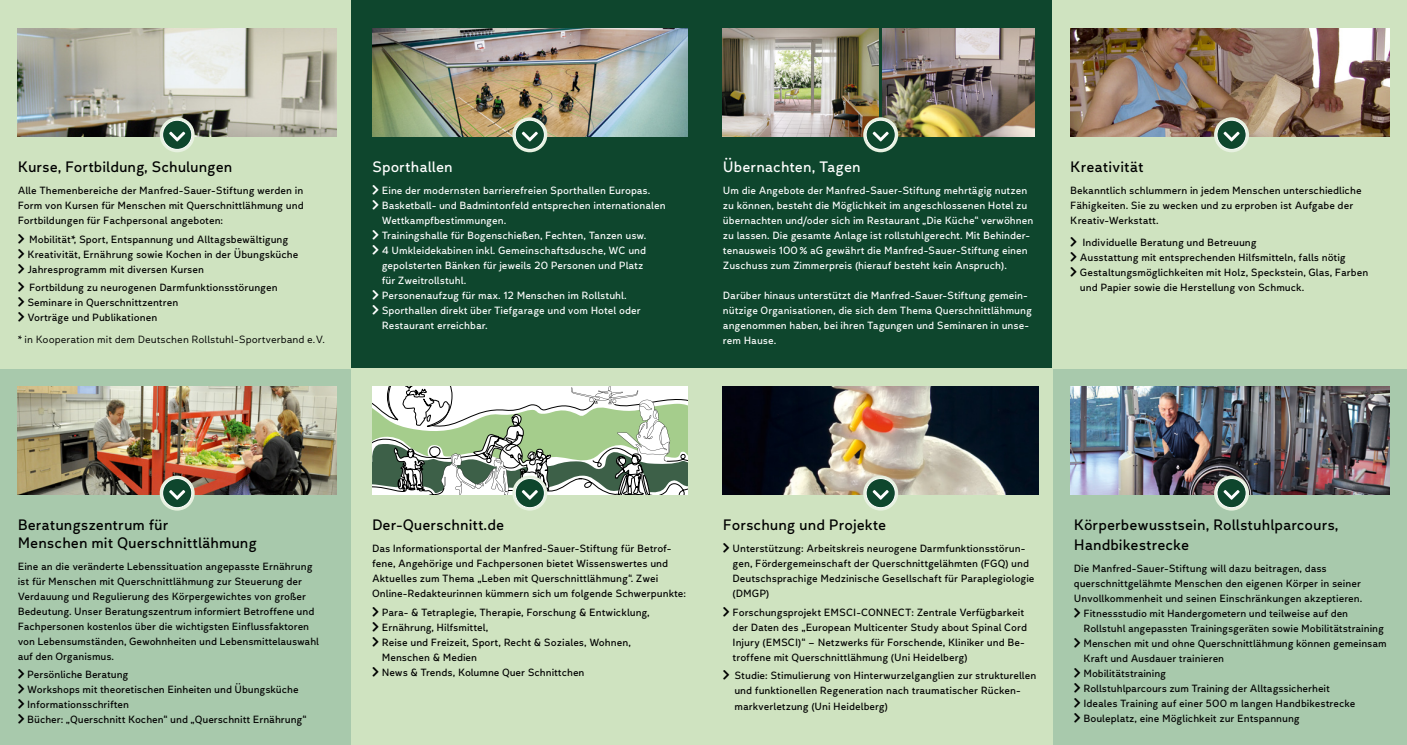
<style>
.page{position:relative;width:1407px;height:745px;background:#fff}
.page>*{position:absolute;margin:0;border:0;box-sizing:border-box;transform-origin:0 0}
.t1{font:16.25px/17.5px "Leto Text Sans";color:#000}
.t2{font:16.25px "Leto Text Sans";color:#fff}
.t3{font:11.25px/15px "Leto Text Sans";color:#000}
.t4{font:11.25px/15px "Leto Text Sans";color:#fff}
.t5{font:300 11.25px "Leto Text Sans";color:#000}
</style>
<div class="page">
<div style="left:0;top:369px;width:351px;height:375px;background:#a8c9ac"></div>
<div style="left:351px;top:0;width:701px;height:369px;background:#0e462d"></div>
<div style="left:1052px;top:369px;width:355px;height:375px;background:#a8c9ac"></div>
<div style="left:0;top:0;width:351px;height:369px;background:#cfe3c0"></div>
<div style="left:1052px;top:0;width:355px;height:369px;background:#cfe3c0"></div>
<div style="left:705px;top:369px;width:347px;height:375px;background:#cfe3c0"></div>
<div style="left:351px;top:369px;width:354px;height:375px;background:#cfe3c0"></div>
<img style="left:723px;top:386px;width:315px;height:108px">
<img style="left:1070px;top:386px;width:319px;height:108px">
<img style="left:18px;top:386px;width:319px;height:108px">
<img style="left:1070px;top:28px;width:319px;height:108px">
<img style="left:723px;top:28px;width:156px;height:108px">
<img style="left:882px;top:28px;width:153px;height:108px">
<img style="left:372px;top:28px;width:315px;height:108px">
<img style="left:18px;top:28px;width:319px;height:108px">
<svg style="left:160px;top:475px;width:35px;height:35px"></svg>
<div style="left:163px;top:478px;width:29px;height:29px;background:#0e462d;border-radius:50%"></div>
<div style="left:162px;top:477px;width:30px;height:31px;border:1px solid #fff;border-radius:50%"></div>
<svg style="left:169px;top:490px;width:16px;height:9px"></svg>
<svg style="left:160px;top:117px;width:35px;height:35px"></svg>
<div style="left:163px;top:120px;width:29px;height:29px;background:#0e462d;border-radius:50%"></div>
<div style="left:162px;top:120px;width:30px;height:30px;border:1px solid #fff;border-radius:50%"></div>
<svg style="left:169px;top:131px;width:16px;height:10px"></svg>
<svg style="left:512px;top:475px;width:35px;height:35px"></svg>
<div style="left:515px;top:478px;width:29px;height:29px;background:#0e462d;border-radius:50%"></div>
<div style="left:515px;top:477px;width:30px;height:31px;border:1px solid #fff;border-radius:50%"></div>
<svg style="left:372px;top:386px;width:315px;height:113px;background:#afc0aa"></svg>
<svg style="left:512px;top:117px;width:35px;height:35px"></svg>
<div style="left:515px;top:120px;width:29px;height:29px;background:#0e462d;border-radius:50%"></div>
<div style="left:515px;top:120px;width:30px;height:30px;border:1px solid #fff;border-radius:50%"></div>
<svg style="left:522px;top:131px;width:16px;height:10px"></svg>
<svg style="left:863px;top:475px;width:35px;height:35px"></svg>
<div style="left:866px;top:478px;width:29px;height:29px;background:#0e462d;border-radius:50%"></div>
<div style="left:865px;top:477px;width:31px;height:31px;border:1px solid #fff;border-radius:50%"></div>
<svg style="left:872px;top:490px;width:17px;height:9px"></svg>
<svg style="left:1214px;top:475px;width:35px;height:35px"></svg>
<div style="left:1217px;top:478px;width:29px;height:29px;background:#0e462d;border-radius:50%"></div>
<div style="left:1216px;top:477px;width:30px;height:31px;border:1px solid #fff;border-radius:50%"></div>
<svg style="left:1223px;top:490px;width:16px;height:9px"></svg>
<svg style="left:1214px;top:117px;width:35px;height:35px"></svg>
<div style="left:1217px;top:120px;width:29px;height:29px;background:#0e462d;border-radius:50%"></div>
<div style="left:1216px;top:120px;width:30px;height:30px;border:1px solid #fff;border-radius:50%"></div>
<svg style="left:1223px;top:131px;width:16px;height:10px"></svg>
<svg style="left:863px;top:117px;width:35px;height:35px"></svg>
<div style="left:866px;top:120px;width:29px;height:29px;background:#0e462d;border-radius:50%"></div>
<div style="left:865px;top:120px;width:31px;height:30px;border:1px solid #fff;border-radius:50%"></div>
<svg style="left:872px;top:131px;width:17px;height:10px"></svg>
<h1 class="t1" style="left:18px;top:158px;width:216px">Kurse, Fortbildung, Schulungen</h1>
<p class="t3" style="left:18px;top:183px;width:288px;text-align:justify">Alle Themenbereiche der Manfred-Sauer-Stiftung werden in Form von Kursen für Menschen mit Querschnittlähmung und Fortbildungen für Fachpersonal angeboten:</p>
<p class="t3" style="left:27px;top:231px;width:273px">Mobilität*, Sport, Entspannung und Alltagsbewältigung<br>Kreativität, Ernährung sowie Kochen in der Übungsküche<br>Jahresprogramm mit diversen Kursen</p>
<p class="t3" style="left:27px;top:280px;width:252px">Fortbildung zu neurogenen Darmfunktionsstörungen<br>Seminare in Querschnittzentren<br>Vorträge und Publikationen</p>
<p class="t5" style="left:18px;top:332px;width:309px">* in Kooperation mit dem Deutschen Rollstuhl-Sportverband e.V.</p>
<h1 class="t2" style="left:372px;top:156px;width:82px">Sporthallen</h1>
<p class="t4" style="left:382px;top:183px;width:285px">Eine der modernsten barrierefreien Sporthallen Europas.<br>Basketball- und Badmintonfeld entsprechen internationalen Wettkampfbestimmungen.<br>Trainingshalle für Bogenschießen, Fechten, Tanzen usw.<br>4 Umkleidekabinen inkl. Gemeinschaftsdusche, WC und gepolsterten Bänken für jeweils 20 Personen und Platz<br>für Zweitrollstuhl.<br>Personenaufzug für max. 12 Menschen im Rollstuhl.<br>Sporthallen direkt über Tiefgarage und vom Hotel oder Restaurant erreichbar.</p>
<h1 class="t2" style="left:723px;top:156px;width:139px">Übernachten, Tagen</h1>
<p class="t4" style="left:723px;top:183px;width:312px">Um die Angebote der Manfred-Sauer-Stiftung mehrtägig nutzen zu können, besteht die Möglichkeit im angeschlossenen Hotel zu übernachten und/oder sich im Restaurant „Die Küche“ verwöhnen zu lassen. Die gesamte Anlage ist rollstuhlgerecht. Mit Behinder&shy;tenausweis 100% aG gewährt die Manfred-Sauer-Stiftung einen Zuschuss zum Zimmerpreis (hierauf besteht kein Anspruch).</p>
<p class="t4" style="left:723px;top:288px;width:310px">Darüber hinaus unterstützt die Manfred-Sauer-Stiftung gemein&shy;nützige Organisationen, die sich dem Thema Querschnittlähmung angenommen haben, bei ihren Tagungen und Seminaren in unse&shy;rem Hause.</p>
<h1 class="t1" style="left:1070px;top:158px;width:75px">Kreativität</h1>
<p class="t3" style="left:1070px;top:183px;width:293px">Bekanntlich schlummern in jedem Menschen unterschiedliche<br>Fähigkeiten. Sie zu wecken und zu erproben ist Aufgabe der<br>Kreativ-Werkstatt.</p>
<p class="t3" style="left:1080px;top:235px;width:290px">Individuelle Beratung und Betreuung<br>Ausstattung mit entsprechenden Hilfsmitteln, falls nötig Gestaltungsmöglichkeiten mit Holz, Speckstein, Glas, Farben und Papier sowie die Herstellung von Schmuck.</p>
<h1 class="t1" style="left:18px;top:516px;width:241px">Beratungszentrum für<br>Menschen mit Querschnittlähmung</h1>
<p class="t3" style="left:18px;top:558px;width:303px">Eine an die veränderte Lebenssituation angepasste Ernährung ist für Menschen mit Querschnittlähmung zur Steuerung der Verdauung und Regulierung des Körpergewichtes von großer Bedeutung. Unser Beratungszentrum informiert Betroffene und Fachpersonen kostenlos über die wichtigsten Einflussfaktoren von Lebensumständen, Gewohnheiten und Lebensmittelauswahl auf den Organismus.</p>
<p class="t3" style="left:27px;top:666px;width:281px">Persönliche Beratung<br>Workshops mit theoretischen Einheiten und Übungsküche Informationsschriften<br>Bücher: „Querschnitt Kochen“ und „Querschnitt Ernährung“</p>
<h1 class="t1" style="left:372px;top:516px;width:134px">Der-Querschnitt.de</h1>
<p class="t3" style="left:372px;top:540px;width:315px">Das Informationsportal der Manfred-Sauer-Stiftung für Betrof&shy;fene, Angehörige und Fachpersonen bietet Wissenswertes und Aktuelles zum Thema „Leben mit Querschnittlähmung“. Zwei Online-Redakteurinnen kümmern sich um folgende Schwerpunkte:</p>
<p class="t3" style="left:382px;top:604px;width:269px">Para- &amp; Tetraplegie, Therapie, Forschung &amp; Entwicklung, Ernährung, Hilfsmittel,<br>Reise und Freizeit, Sport, Recht &amp; Soziales, Wohnen, Menschen &amp; Medien<br>News &amp; Trends, Kolumne Quer Schnittchen</p>
<h1 class="t1" style="left:723px;top:516px;width:165px">Forschung und Projekte</h1>
<p class="t3" style="left:732px;top:540px;width:303px">Unterstützung: Arbeitskreis neurogene Darmfunktionsstörun&shy;gen, Fördergemeinschaft der Querschnittgelähmten (FGQ) und Deutschsprachige Medzinische Gesellschaft für Paraplegiologie (DMGP)</p>
<p class="t3" style="left:732px;top:604px;width:296px">Forschungsprojekt EMSCI-CONNECT: Zentrale Verfügbarkeit der Daten des „European Multicenter Study about Spinal Cord Injury (EMSCI)“ – Netzwerks für Forschende, Kliniker und Be&shy;troffene mit Querschnittlähmung (Uni Heidelberg)</p>
<p class="t3" style="left:734px;top:668px;width:303px">Studie: Stimulierung von Hinterwurzelganglien zur strukturellen und funktionellen Regeneration nach traumatischer Rücken&shy;markverletzung (Uni Heidelberg)</p>
<h1 class="t1" style="left:1074px;top:515px;width:266px;line-height:19.5px">Körperbewusstsein, Rollstuhlparcours,<br>Handbikestrecke</h1>
<p class="t3" style="left:1074px;top:560px;width:254px">Die Manfred-Sauer-Stiftung will dazu beitragen, dass</p>
<p class="t3" style="left:1074px;top:575px;width:289px">querschnittgelähmte Menschen den eigenen Körper in seiner</p>
<p class="t3" style="left:1074px;top:590px;width:290px">Unvollkommenheit und seinen Einschränkungen akzeptieren.</p>
<p class="t3" style="left:1083px;top:605px;width:266px">Fitnessstudio mit Handergometern und teilweise auf den</p>
<p class="t3" style="left:1083px;top:620px;width:302px">Rollstuhl angepassten Trainingsgeräten sowie Mobilitätstraining</p>
<p class="t3" style="left:1083px;top:635px;width:305px">Menschen mit und ohne Querschnittlähmung können gemeinsam</p>
<p class="t3" style="left:1083px;top:650px;width:142px">Kraft und Ausdauer trainieren</p>
<p class="t3" style="left:1083px;top:665px;width:84px">Mobilitätstraining</p>
<p class="t3" style="left:1083px;top:680px;width:248px">Rollstuhlparcours zum Training der Alltagssicherheit</p>
<p class="t3" style="left:1083px;top:695px;width:273px">Ideales Training auf einer 500 m langen Handbikestrecke</p>
<p class="t3" style="left:1083px;top:710px;width:218px">Bouleplatz, eine Möglichkeit zur Entspannung</p>
</div>
